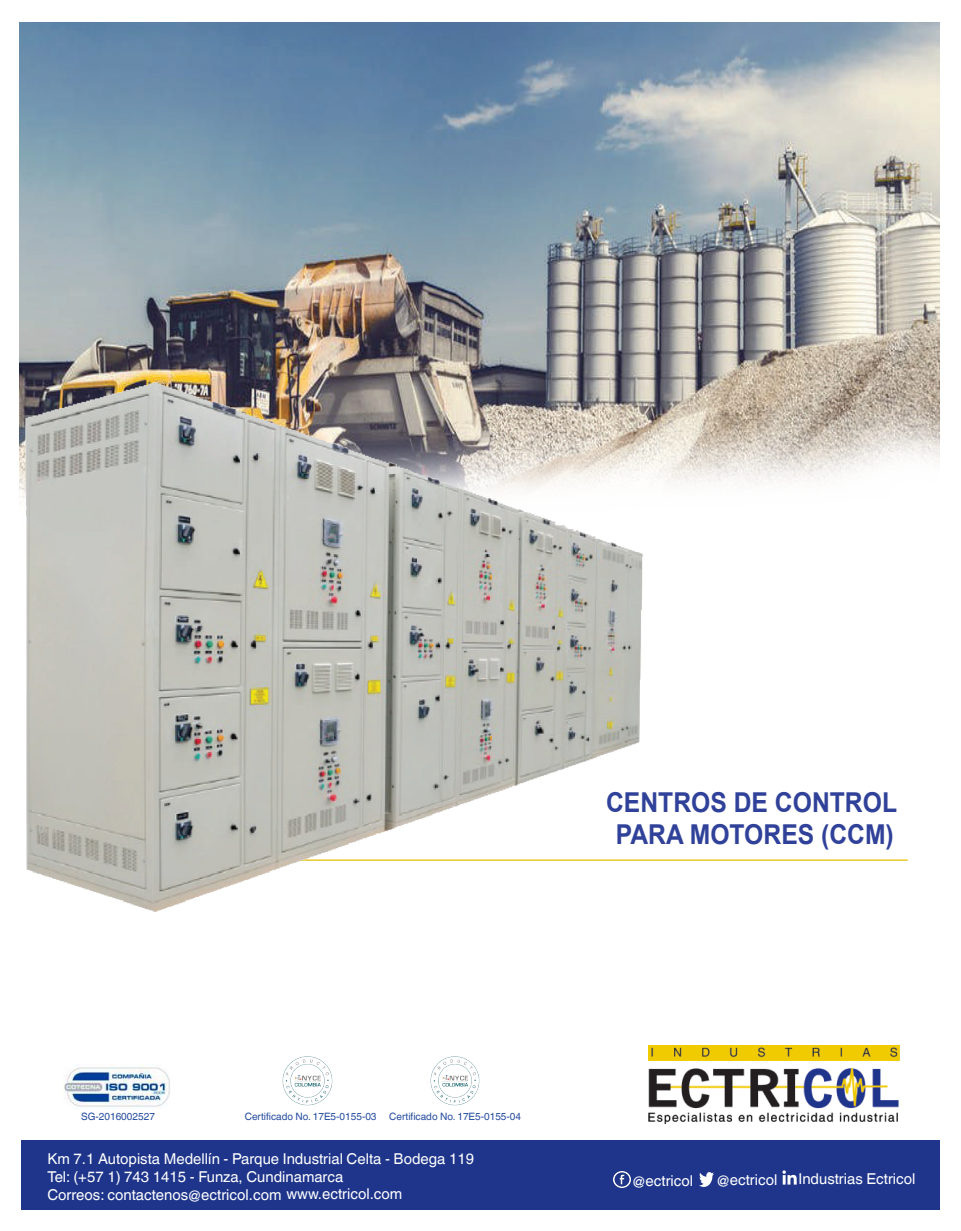
<style>
.page{position:relative;width:961px;height:1231px;background:#fff}
.page>*{position:absolute;margin:0;border:0;box-sizing:border-box;transform-origin:0 0}
.t1{font:700 27.45px/32.8px "Arial";color:#304199;text-align:center;scale:.9 1}
.t2{font:15px/18px "Helvetica World";color:#fff}
.t3{font:10.2px "Helvetica World";color:#254c9f}
</style>
<div class="page">
<hr style="left:293px;top:859px;width:614px;height:2px;background:#eecd32">
<img style="left:20px;top:22px;width:919px;height:464px">
<div style="left:21px;top:1140px;width:918px;height:69px;background:#1e358b"></div>
<img style="left:782px;top:1170px;width:15px;height:15px">
<img style="left:614px;top:1171px;width:16px;height:16px">
<img style="left:699px;top:1172px;width:14px;height:14px">
<img style="left:64px;top:1064px;width:106px;height:43px">
<img style="left:282px;top:1056px;width:51px;height:50px">
<img style="left:430px;top:1056px;width:50px;height:50px">
<img style="left:20px;top:371px;width:635px;height:541px">
<img style="left:648px;top:1045px;width:251px;height:79px">
<h1 class="t1" style="left:606px;top:786px;width:325px">CENTROS DE CONTROL<br>PARA MOTORES (CCM)</h1>
<p class="t3" style="left:81px;top:1110px;width:75px">SG-2016002527</p>
<p class="t3" style="left:245px;top:1110px;width:278px">Certificado No. 17E5-0155-03 Certificado No. 17E5-0155-04</p>
<p class="t2" style="left:47px;top:1149px;width:428px">Km 7.1 Autopista Medellín - Parque Industrial Celta - Bodega 119<br>Tel: (+57 1) 743 1415 - Funza, Cundinamarca<br>Correos: contactenos@ectricol.com www.ectricol.com</p>
<p class="t2" style="left:632px;top:1172px;width:62px">@ectricol</p>
<p class="t2" style="left:716px;top:1170px;width:62px">@ectricol</p>
<p class="t2" style="left:798px;top:1169px;width:118px">Industrias Ectricol</p>
</div>
